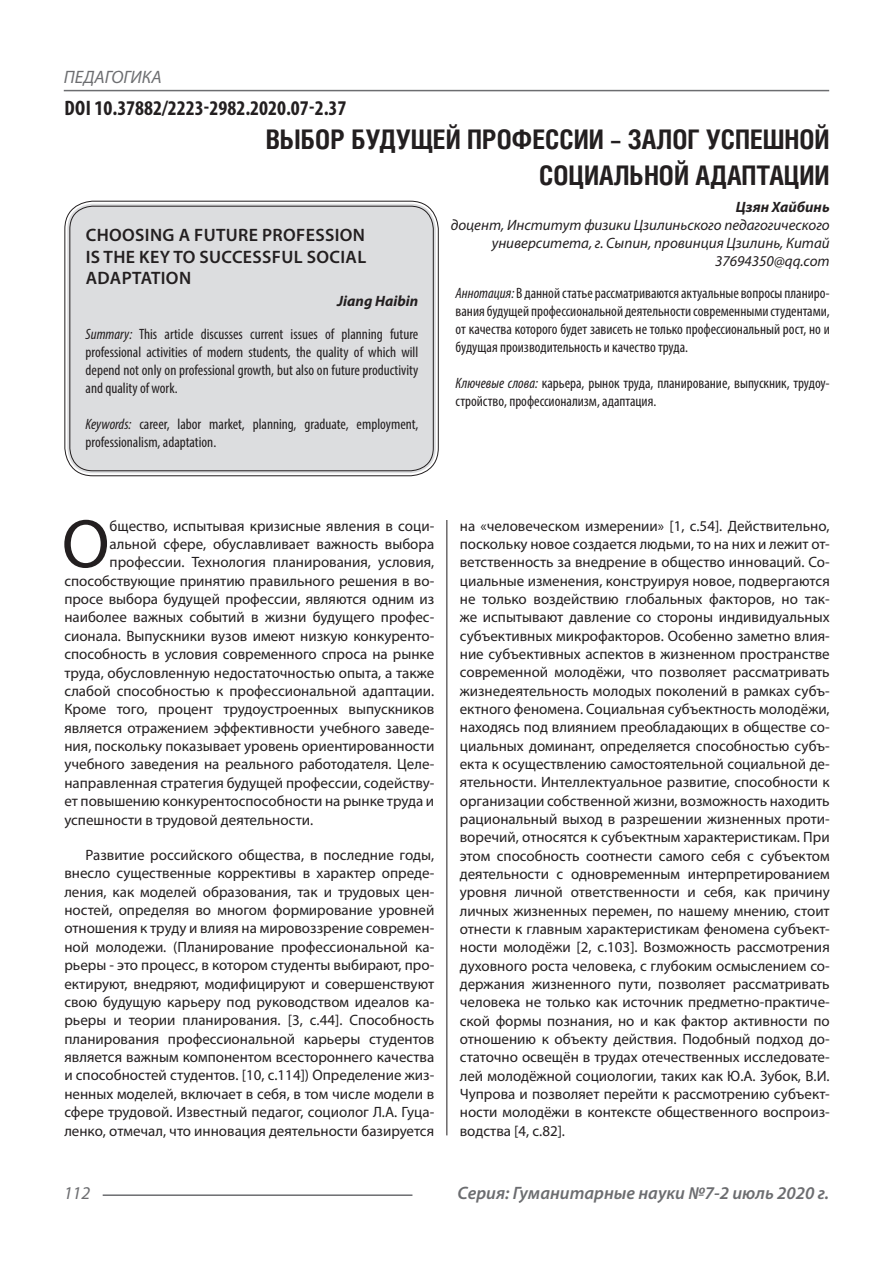
<style>
.page{position:relative;width:893px;height:1263px;background:#fff}
.page>*{position:absolute;margin:0;border:0;box-sizing:border-box;transform-origin:0 0}
.Статья_текст_первый{font:69.3px "Myriad Pro";color:#231f20}
.Статья_название{font:700 27px/36px "Helios Cond C";color:#231f20;text-align:right}
.ДОИ{font:700 condensed 21px "Myriad Pro";color:#231f20}
.Статья_название_англ{font:600 18px/21.6px "Myriad Pro";letter-spacing:.02em;color:#231f20;text-align:justify}
.t1{font:italic 600 18px "Myriad Pro";color:#6c6d70}
.t2{font:italic 18px "Myriad Pro";color:#6c6d70}
.Статья_текст{font:15px/18.3px "Myriad Pro";color:#231f20;text-align:justify}
.Статья_текст_первый-2{font:15px "Myriad Pro";color:#231f20}
.Статья_аннотация_тек{font:condensed 15px/18px "Myriad Pro";color:#231f20;text-align:justify}
.Статья_аннотация_анг{font:condensed 15px/18px "Myriad Pro";color:#231f20;text-align:justify}
.Статья_автор_инфо{font:italic 15px/18px "Myriad Pro";color:#231f20;text-align:right}
.Статья_автор_инфо-2{font:italic 700 15px "Myriad Pro";color:#231f20}
.Статья_автор_англ{font:italic 700 15px "Myriad Pro";color:#231f20}
.s1{font-style:italic}
</style>
<div class="page">
<hr style="left:446px;top:128px;width:1px;height:1007px;background:#231f20">
<hr style="left:103px;top:1194px;width:309px;height:2px;background:#6c6d70">
<hr style="left:64px;top:90px;width:765px;height:1px;background:#6c6d70">
<div style="left:444px;top:127px;width:10px;height:392px;background:#fff"></div>
<div style="left:67px;top:204px;width:369px;height:269px;background:#dcdddf;border-radius:26px"></div>
<div style="left:64px;top:201px;width:375px;height:275px;border:1px solid #231f20;border-radius:28px"></div>
<div style="left:69px;top:206px;width:365px;height:265px;border:1px solid #231f20;border-radius:23px"></div>
<p class="t2" style="left:64px;top:66px;width:100px">ПЕДАГОГИКА</p>
<p class="ДОИ" style="left:65px;top:95px;width:283px">DOI 10.37882/2223-2982.2020.07-2.37</p>
<p class="Статья_название" style="left:266px;top:120px;width:565px">ВЫБОР БУДУЩЕЙ ПРОФЕССИИ – ЗАЛОГ УСПЕШНОЙ<br>СОЦИАЛЬНОЙ АДАПТАЦИИ</p>
<p class="Статья_автор_инфо-2" style="left:736px;top:197px;width:95px">Цзян Хайбинь</p>
<p class="Статья_автор_инфо" style="left:451px;top:216px;width:380px">доцент, Институт физики Цзилиньского педагогического университета, г. Сыпин, провинция Цзилинь, Китай</p>
<p class="Статья_автор_инфо" style="left:715px;top:252px;width:116px">37694350@qq.com</p>
<p class="Статья_аннотация_тек" style="left:456px;top:284px;width:376px"><span class="s1">Аннотация:</span> В данной статье рассматриваются актуальные вопросы планиро&shy;вания будущей профессиональной деятельности современными студентами, от качества которого будет зависеть не только профессиональный рост, но и будущая производительность и качество труда.</p>
<p class="Статья_аннотация_тек" style="left:456px;top:374px;width:376px"><span class="s1">Ключевые слова:</span> карьера, рынок труда, планирование, выпускник, трудоу&shy;стройство, профессионализм, адаптация.</p>
<p class="Статья_название_англ" style="left:86px;top:224px;width:282px">CHOOSING A FUTURE PROFESSION IS THE KEY TO SUCCESSFUL SOCIAL ADAPTATION</p>
<p class="Статья_автор_англ" style="left:337px;top:291px;width:83px">Jiang Haibin</p>
<p class="Статья_аннотация_анг" style="left:86px;top:325px;width:334px"><span class="s1">Summary:</span> This article discusses current issues of planning future professional activities of modern students, the quality of which will depend not only on professional growth, but also on future productivity and quality of work.</p>
<p class="Статья_аннотация_анг" style="left:86px;top:415px;width:334px"><span class="s1">Keywords:</span> career, labor market, planning, graduate, employment, professionalism, adaptation.</p>
<p class="Статья_текст_первый" style="left:62px;top:501px;width:49px">О</p>
<p class="Статья_текст_первый-2" style="left:110px;top:516px;width:326px">бщество, испытывая кризисные явления в соци-</p>
<p class="Статья_текст_первый-2" style="left:110px;top:535px;width:326px">альной сфере, обуславливает важность выбора</p>
<p class="Статья_текст_первый-2" style="left:110px;top:553px;width:326px">профессии. Технология планирования, условия,</p>
<p class="Статья_текст_первый-2" style="left:64px;top:571px;width:371px">способствующие принятию правильного решения в во-</p>
<p class="Статья_текст_первый-2" style="left:64px;top:590px;width:371px">просе выбора будущей профессии, являются одним из</p>
<p class="Статья_текст_первый-2" style="left:64px;top:608px;width:371px">наиболее важных событий в жизни будущего профес-</p>
<p class="Статья_текст_первый-2" style="left:64px;top:626px;width:371px">сионала. Выпускники вузов имеют низкую конкуренто-</p>
<p class="Статья_текст_первый-2" style="left:64px;top:645px;width:371px">способность в условия современного спроса на рынке</p>
<p class="Статья_текст_первый-2" style="left:64px;top:663px;width:371px">труда, обусловленную недостаточностью опыта, а также</p>
<p class="Статья_текст_первый-2" style="left:64px;top:682px;width:371px">слабой способностью к профессиональной адаптации.</p>
<p class="Статья_текст_первый-2" style="left:64px;top:700px;width:371px">Кроме того, процент трудоустроенных выпускников</p>
<p class="Статья_текст_первый-2" style="left:64px;top:718px;width:371px">является отражением эффективности учебного заведе-</p>
<p class="Статья_текст_первый-2" style="left:64px;top:737px;width:371px">ния, поскольку показывает уровень ориентированности</p>
<p class="Статья_текст_первый-2" style="left:64px;top:755px;width:371px">учебного заведения на реального работодателя. Целе-</p>
<p class="Статья_текст_первый-2" style="left:64px;top:773px;width:371px">направленная стратегия будущей профессии, содейству-</p>
<p class="Статья_текст_первый-2" style="left:64px;top:792px;width:371px">ет повышению конкурентоспособности на рынке труда и</p>
<p class="Статья_текст_первый-2" style="left:64px;top:810px;width:250px">успешности в трудовой деятельности.</p>
<p class="Статья_текст" style="left:64px;top:845px;width:371px;text-indent:21px">Развитие российского общества, в последние годы, внесло существенные коррективы в характер опреде&shy;ления, как моделей образования, так и трудовых цен&shy;ностей, определяя во многом формирование уровней отношения к труду и влияя на мировоззрение современ&shy;ной молодежи. (Планирование профессиональной ка&shy;рьеры - это процесс, в котором студенты выбирают, про&shy;ектируют, внедряют, модифицируют и совершенствуют свою будущую карьеру под руководством идеалов ка&shy;рьеры и теории планирования. [3, с.44]. Способность планирования профессиональной карьеры студентов является важным компонентом всестороннего качества и способностей студентов. [10, с.114]) Определение жиз&shy;ненных моделей, включает в себя, в том числе модели в сфере трудовой. Известный педагог, социолог Л.А. Гуца&shy;ленко, отмечал, что инновация деятельности базируется</p>
<p class="Статья_текст" style="left:460px;top:516px;width:371px">на «человеческом измерении» [1, с.54]. Действительно, поскольку новое создается людьми, то на них и лежит от&shy;ветственность за внедрение в общество инноваций. Со&shy;циальные изменения, конструируя новое, подвергаются не только воздействию глобальных факторов, но так&shy;же испытывают давление со стороны индивидуальных субъективных микрофакторов. Особенно заметно влия&shy;ние субъективных аспектов в жизненном пространстве современной молодёжи, что позволяет рассматривать жизнедеятельность молодых поколений в рамках субъ&shy;ектного феномена. Социальная субъектность молодёжи, находясь под влиянием преобладающих в обществе со&shy;циальных доминант, определяется способностью субъ&shy;екта к осуществлению самостоятельной социальной де&shy;ятельности. Интеллектуальное развитие, способности к организации собственной жизни, возможность находить рациональный выход в разрешении жизненных проти&shy;воречий, относятся к субъектным характеристикам. При этом способность соотнести самого себя с субъектом деятельности с одновременным интерпретированием уровня личной ответственности и себя, как причину личных жизненных перемен, по нашему мнению, стоит отнести к главным характеристикам феномена субъект&shy;ности молодёжи [2, с.103]. Возможность рассмотрения духовного роста человека, с глубоким осмыслением со&shy;держания жизненного пути, позволяет рассматривать человека не только как источник предметно-практиче&shy;ской формы познания, но и как фактор активности по отношению к объекту действия. Подобный подход до&shy;статочно освещён в трудах отечественных исследовате&shy;лей молодёжной социологии, таких как Ю.А. Зубок, В.И.<br>Чупрова и позволяет перейти к рассмотрению субъект&shy;ности молодёжи в контексте общественного воспроиз&shy;водства [4, с.82].</p>
<p class="t2" style="left:64px;top:1182px;width:28px">112</p>
<p class="t1" style="left:458px;top:1182px;width:373px">Серия: Гуманитарные науки №7-2 июль 2020 г.</p>
</div>
